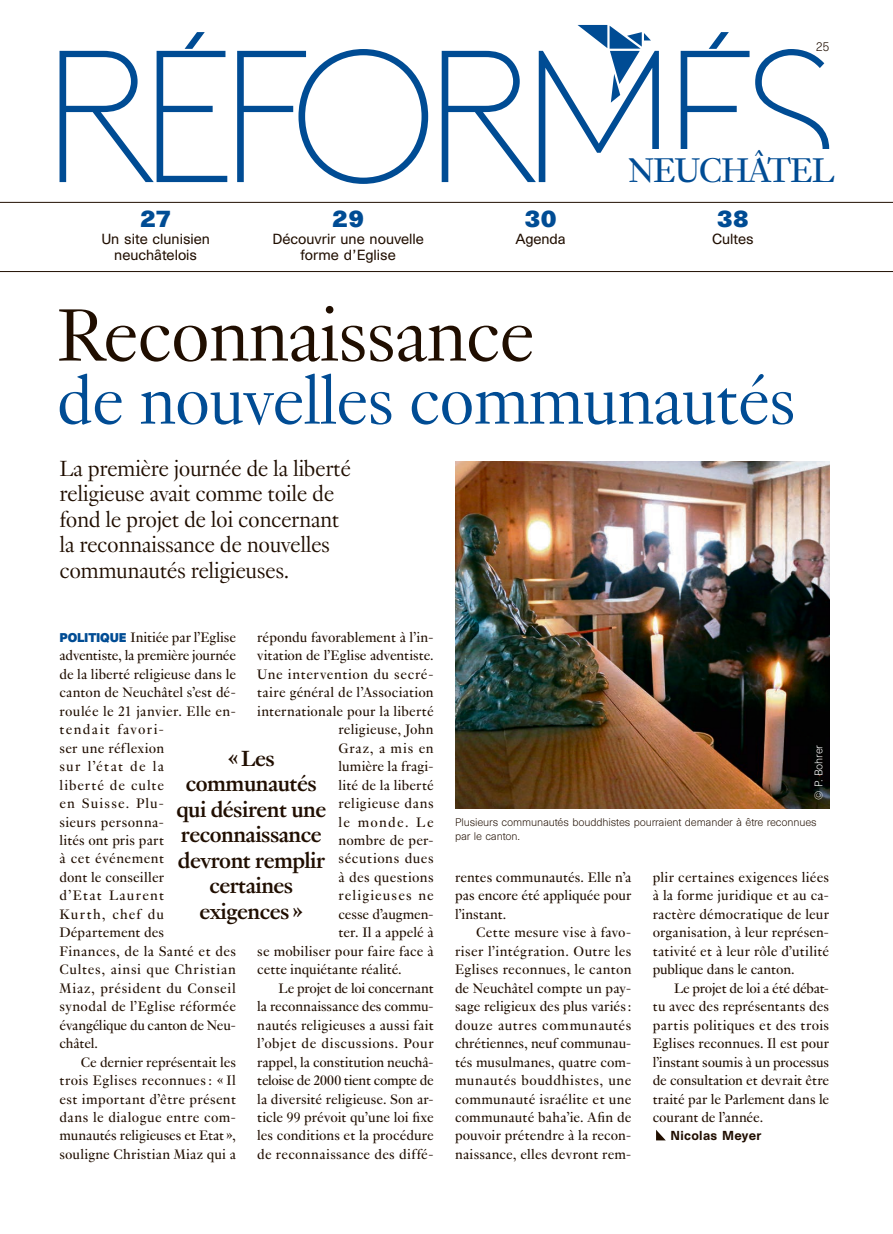
<style>
.page{position:relative;width:893px;height:1234px;background:#fff}
.page>*{position:absolute;margin:0;border:0;box-sizing:border-box;transform-origin:0 0}
.REF_Titres_indd{font:300 81px "Genath";letter-spacing:-.02em;color:#200e00}
.REF_Titres_indd-2{font:300 73.5px "Genath";letter-spacing:-.02em;color:#004c94}
.t1{font:37.5px "Genath";letter-spacing:-.03em;color:#004c94}
.REF_Chapeaux_indd{font:300 24px "Genath";letter-spacing:-.02em;color:#200e00}
.REF_Exergue_indd{font:700 24px/25.5px "Genath";letter-spacing:-.02em;color:#200e00;text-align:center}
.REF_Texte-encadre_in{font:700 22.5px "Unica SB";letter-spacing:-.01em;color:#004c94}
.REF_Texte_indd{font:15px/18.5px "Genath";letter-spacing:.01em;color:#200e00;text-align:justify}
.REF_Texte_indd-2{font:15px "Genath";letter-spacing:.035em;color:#200e00}
.REF_Texte_indd-3{font:15px "Genath";letter-spacing:.04em;color:#200e00}
.REF_Texte_indd-4{font:15px "Genath";letter-spacing:.07em;color:#200e00}
.REF_Texte_indd-5{font:15px "Genath";letter-spacing:.045em;color:#200e00}
.REF_Texte_indd-6{font:15px "Genath";letter-spacing:.085em;color:#200e00}
.REF_Texte-encadre_in-2{font:13.5px/16.5px "Unica SB";color:#200e00;text-align:center}
.REF_Texte_indd-7{font:500 12px "Unica SB";letter-spacing:.025em;color:#200e00}
.t2{font:300 12px "Unica SB";color:#200e00}
.REF_legendes_copyrig{font:300 10.2px/13.5px "Unica SB";letter-spacing:-.01em;color:#200e00}
.REF_legendes_copyrig-2{font:300 10.2px "Unica SB";letter-spacing:-.01em;color:#fff}
.s1{font-family:"Unica SB";font-weight:700;font-size:11.7px;color:#004c94}
</style>
<div class="page">
<svg style="left:60px;top:32px;width:167px;height:150px"></svg>
<svg style="left:237px;top:49px;width:191px;height:135px"></svg>
<svg style="left:681px;top:32px;width:148px;height:117px"></svg>
<svg style="left:442px;top:25px;width:217px;height:157px"></svg>
<div style="left:614px;top:149px;width:220px;height:37px;background:#fff"></div>
<hr style="left:0;top:271px;width:893px;height:1px;background:#200e00">
<hr style="left:0;top:202px;width:893px;height:1px;background:#200e00">
<svg style="left:656px;top:1130px;width:10px;height:10px"></svg>
<img style="left:455px;top:461px;width:374px;height:346px">
<p class="t2" style="left:816px;top:39px;width:15px">25</p>
<p class="REF_Texte-encadre_in" style="left:140px;top:205px;width:33px">27</p>
<p class="REF_Texte-encadre_in-2" style="left:101px;top:231px;width:110px">Un site clunisien</p>
<p class="REF_Texte-encadre_in-2" style="left:114px;top:247px;width:84px">neuchâtelois</p>
<p class="REF_Texte-encadre_in" style="left:332px;top:205px;width:34px">29</p>
<p class="REF_Texte-encadre_in-2" style="left:272px;top:231px;width:153px">Découvrir une nouvelle forme d’Eglise</p>
<p class="REF_Texte-encadre_in" style="left:524px;top:205px;width:34px">30</p>
<p class="REF_Texte-encadre_in-2" style="left:515px;top:231px;width:52px">Agenda</p>
<p class="t1" style="left:628px;top:144px;width:208px">NEUCHÂTEL</p>
<p class="REF_Texte-encadre_in" style="left:717px;top:205px;width:34px">38</p>
<p class="REF_Texte-encadre_in-2" style="left:712px;top:231px;width:43px">Cultes</p>
<p class="REF_Titres_indd" style="left:57px;top:278px;width:480px">Reconnaissance</p>
<p class="REF_Titres_indd-2" style="left:57px;top:348px;width:741px">de nouvelles communautés</p>
<p class="REF_Chapeaux_indd" style="left:60px;top:451px;width:293px">La première journée de la liberté</p>
<p class="REF_Chapeaux_indd" style="left:60px;top:476px;width:276px">religieuse avait comme toile de</p>
<p class="REF_Chapeaux_indd" style="left:60px;top:502px;width:281px">fond le projet de loi concernant</p>
<p class="REF_Chapeaux_indd" style="left:60px;top:527px;width:272px">la reconnaissance de nouvelles</p>
<p class="REF_Chapeaux_indd" style="left:60px;top:553px;width:231px">communautés religieuses.</p>
<p class="REF_Texte_indd" style="left:60px;top:626px;width:178px;text-align:left"><span class="s1">POLITIQUE</span> Initiée par l’Eglise adventiste, la première journée de la liberté religieuse dans le canton de Neuchâtel s’est dé&shy;roulée le 21 janvier. Elle en&shy;tendait favori-<br>ser une réflexion<br>sur l’état de la<br>liberté de culte<br>en Suisse. Plu-<br>sieurs personna-<br>lités ont pris part<br>à cet événement<br>dont le conseiller<br>d’Etat Laurent<br>Kurth, chef du<br>Département des<br>Finances, de la Santé et des<br>Cultes, ainsi que Christian<br>Miaz, président du Conseil synodal de l’Eglise réformée évangélique du canton de Neu&shy;châtel.</p>
<p class="REF_Texte_indd" style="left:60px;top:1051px;width:178px;text-indent:21px">Ce dernier représentait les trois Eglises reconnues : « Il est important d’être présent dans le dialogue entre com&shy;munautés religieuses et Etat », souligne Christian Miaz qui a</p>
<p class="REF_Texte_indd" style="left:257px;top:626px;width:178px">répondu favorablement à l’in-</p>
<p class="REF_Texte_indd" style="left:257px;top:645px;width:178px">vitation de l’Eglise adventiste.</p>
<p class="REF_Texte_indd-2" style="left:257px;top:663px;width:178px">Une intervention du secré-</p>
<p class="REF_Texte_indd" style="left:257px;top:682px;width:178px">taire général de l’Association</p>
<p class="REF_Texte_indd" style="left:257px;top:700px;width:178px">internationale pour la liberté</p>
<p class="REF_Texte_indd" style="left:338px;top:719px;width:97px">religieuse, John</p>
<p class="REF_Texte_indd-5" style="left:338px;top:737px;width:97px">Graz, a mis en</p>
<p class="REF_Texte_indd" style="left:338px;top:756px;width:97px">lumière la fragi-</p>
<p class="REF_Texte_indd" style="left:338px;top:774px;width:97px">lité de la liberté</p>
<p class="REF_Texte_indd-2" style="left:338px;top:792px;width:97px">religieuse dans</p>
<p class="REF_Texte_indd-6" style="left:338px;top:811px;width:97px">le monde. Le</p>
<p class="REF_Texte_indd" style="left:338px;top:829px;width:97px">nombre de per-</p>
<p class="REF_Texte_indd-3" style="left:338px;top:848px;width:97px">sécutions dues</p>
<p class="REF_Texte_indd" style="left:338px;top:866px;width:97px">à des questions</p>
<p class="REF_Texte_indd-4" style="left:338px;top:884px;width:97px">religieuses ne</p>
<p class="REF_Texte_indd" style="left:338px;top:903px;width:97px">cesse d’augmen-</p>
<p class="REF_Texte_indd" style="left:338px;top:922px;width:97px">ter. Il a appelé à</p>
<p class="REF_Texte_indd" style="left:257px;top:940px;width:178px">se mobiliser pour faire face à</p>
<p class="REF_Texte_indd" style="left:257px;top:958px;width:146px">cette inquiétante réalité.</p>
<p class="REF_Texte_indd" style="left:257px;top:977px;width:178px;text-indent:21px">Le projet de loi concernant la reconnaissance des commu&shy;nautés religieuses a aussi fait l’objet de discussions. Pour rappel, la constitution neuchâ&shy;teloise de 2000 tient compte de la diversité religieuse. Son ar&shy;ticle 99 prévoit qu’une loi fixe les conditions et la procédure de reconnaissance des diffé-</p>
<p class="REF_Exergue_indd" style="left:228px;top:743px;width:49px">« Les</p>
<p class="REF_Exergue_indd" style="left:176px;top:769px;width:151px">communautés qui désirent une reconnaissance devront remplir certaines</p>
<p class="REF_Exergue_indd" style="left:200px;top:896px;width:105px">exigences »</p>
<p class="REF_legendes_copyrig-2" style="left:813px;top:799px;width:56px;rotate:-90deg">© P. Bohrer</p>
<p class="REF_legendes_copyrig" style="left:455px;top:815px;width:363px">Plusieurs communautés bouddhistes pourraient demander à être reconnues par le canton.</p>
<p class="REF_Texte_indd" style="left:455px;top:866px;width:178px">rentes communautés. Elle n’a pas encore été appliquée pour l’instant.</p>
<p class="REF_Texte_indd" style="left:455px;top:922px;width:178px;text-indent:21px">Cette mesure vise à favo&shy;riser l’intégration. Outre les Eglises reconnues, le canton de Neuchâtel compte un pay&shy;sage religieux des plus variés : douze autres communautés chrétiennes, neuf communau&shy;tés musulmanes, quatre com&shy;munautés bouddhistes, une communauté israélite et une communauté baha’ie. Afin de pouvoir prétendre à la recon&shy;naissance, elles devront rem-</p>
<p class="REF_Texte_indd" style="left:653px;top:866px;width:178px">plir certaines exigences liées à la forme juridique et au ca&shy;ractère démocratique de leur organisation, à leur représen&shy;tativité et à leur rôle d’utilité publique dans le canton.</p>
<p class="REF_Texte_indd" style="left:653px;top:977px;width:178px;text-indent:21px">Le projet de loi a été débat&shy;tu avec des représentants des partis politiques et des trois Eglises reconnues. Il est pour l’instant soumis à un processus de consultation et devrait être traité par le Parlement dans le courant de l’année.</p>
<p class="REF_Texte_indd-7" style="left:671px;top:1128px;width:92px">Nicolas Meyer</p>
</div>
